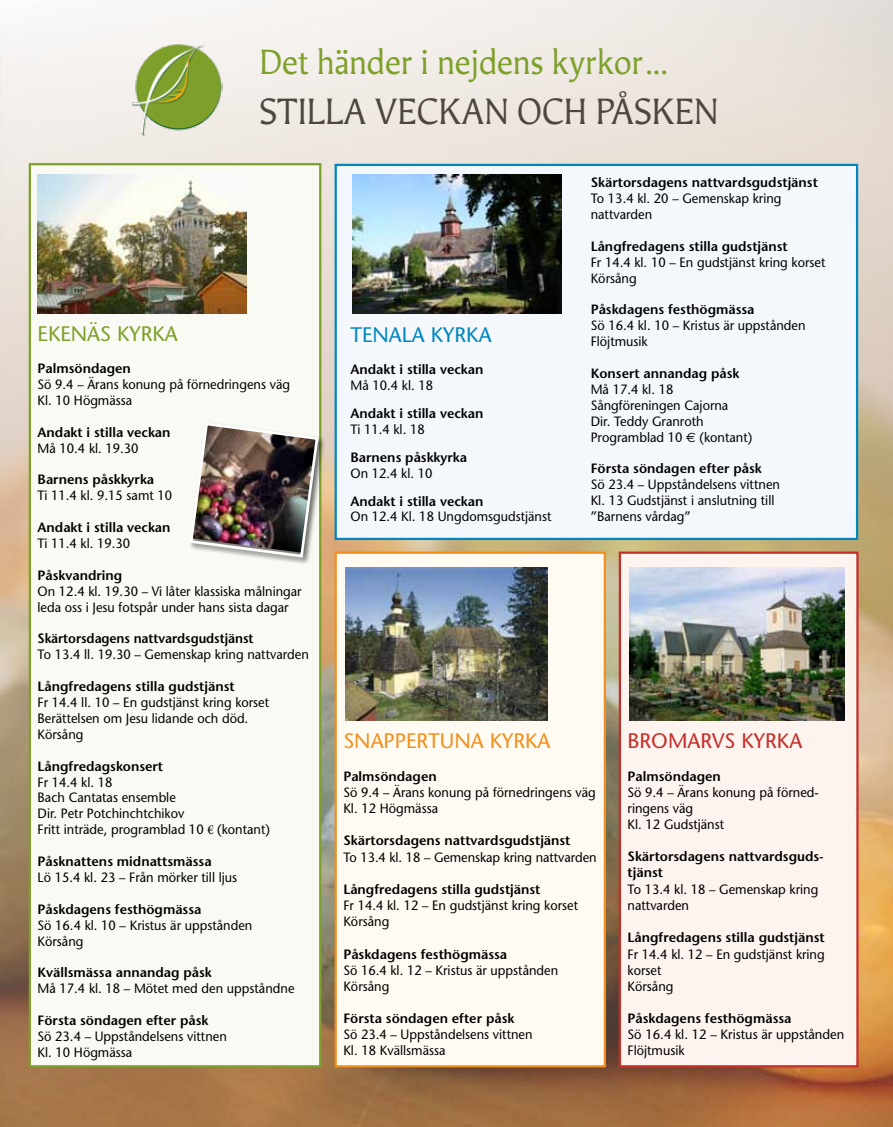
<style>
.page{position:relative;width:893px;height:1127px;background:#fff}
.page>*{position:absolute;margin:0;border:0;box-sizing:border-box;transform-origin:0 0}
.t1{font:34.5px "Martti";color:#4d4641}
.t2{font:33px "Martti";color:#7da02b}
.t3{font:21px "Stone Sans";color:#f1901d}
.t4{font:21px "Stone Sans";color:#c42f2a}
.t5{font:21px "Stone Sans";color:#0087be}
.t6{font:21px "Stone Sans";color:#7da02b}
.t7{font:13.5px/15.9px "Stone Sans";color:#000;scale:.95 1}
.t8{font:600 13.5px/16.2px "Stone Sans";color:#000}
.t9{font:13.5px/15.9px "Stone Sans";color:#000;scale:.96 1}
.t10{font:600 13.5px "Stone Sans";color:#000;scale:.96 1}
.s1{font-family:"Minion Pro";font-weight:500}
.s2{font-family:"Euro Sans"}
</style>
<div class="page">
<img style="left:1px;top:0;width:892px;height:1127px">
<div style="left:335px;top:551px;width:271px;height:516px;background:#fffbf3;border:2px solid #f1901d"></div>
<div style="left:29px;top:163px;width:292px;height:904px;background:#f9faf3;border:2px solid #7da02b"></div>
<div style="left:335px;top:164px;width:523px;height:376px;background:#f4f8fc;border:2px solid #0087be"></div>
<div style="left:619px;top:551px;width:240px;height:516px;background:#fdf4ef;border:2px solid #c42f2a"></div>
<hr style="left:0;top:0;width:1px;height:1127px;background:#a0b66d">
<img style="left:0;top:0;width:1px;height:837px">
<img style="left:38px;top:174px;width:208px;height:140px">
<img style="left:345px;top:568px;width:203px;height:153px">
<img style="left:352px;top:174px;width:209px;height:140px">
<img style="left:131px;top:43px;width:91px;height:95px">
<div style="left:188px;top:421px;width:138px;height:144px;background:#000;opacity:.55"></div>
<img style="left:188px;top:421px;width:132px;height:138px">
<img style="left:629px;top:568px;width:216px;height:153px">
<h2 class="t2" style="left:259px;top:42px;width:410px">Det händer i nejdens kyrkor...</h2>
<h1 class="t1" style="left:259px;top:90px;width:56px">STILLA</h1>
<h1 class="t1" style="left:375px;top:90px;width:345px">VECKAN OCH PÅSKEN</h1>
<h3 class="t6" style="left:38px;top:321px;width:13px">EKENÄS</h3>
<h3 class="t6" style="left:117px;top:321px;width:13px">KYRKA</h3>
<p class="t8" style="left:38px;top:360px;width:95px">Palmsöndagen</p>
<p class="t7" style="left:38px;top:376px;width:267px">Sö 9.4 – Ärans konung på förnedringens väg<br>Kl. 10 Högmässa</p>
<p class="t8" style="left:38px;top:424px;width:134px">Andakt i stilla veckan</p>
<p class="t7" style="left:38px;top:440px;width:108px">Må 10.4 kl. 19.30</p>
<p class="t8" style="left:38px;top:471px;width:118px">Barnens påskkyrka</p>
<p class="t7" style="left:38px;top:487px;width:143px">Ti 11.4 kl. 9.15 samt 10</p>
<p class="t8" style="left:38px;top:519px;width:134px">Andakt i stilla veckan</p>
<p class="t7" style="left:38px;top:535px;width:99px">Ti 11.4 kl. 19.30</p>
<p class="t8" style="left:38px;top:567px;width:86px">Påskvandring</p>
<p class="t7" style="left:38px;top:583px;width:280px">On 12.4 kl. 19.30 – Vi låter klassiska målningar leda oss i Jesu fotspår under hans sista dagar</p>
<p class="t10" style="left:38px;top:630px;width:226px">Skärtorsdagens nattvardsgudstjänst</p>
<p class="t7" style="left:38px;top:646px;width:287px">To 13.4 ll. 19.30 – Gemenskap kring nattvarden</p>
<p class="t8" style="left:38px;top:678px;width:199px">Långfredagens stilla gudstjänst</p>
<p class="t7" style="left:38px;top:694px;width:245px">Fr 14.4 ll. 10 – En gudstjänst kring korset<br>Berättelsen om Jesu lidande och död.<br>Körsång</p>
<p class="t8" style="left:38px;top:758px;width:127px">Långfredagskonsert</p>
<p class="t7" style="left:38px;top:774px;width:246px">Fr 14.4 kl. 18<br>Bach Cantatas ensemble<br>Dir. Petr Potchinchtchikov<br>Fritt inträde, programblad 10 <span class="s1">€</span> (kontant)</p>
<p class="t8" style="left:38px;top:853px;width:176px">Påsknattens midnattsmässa</p>
<p class="t7" style="left:38px;top:869px;width:212px">Lö 15.4 kl. 23 – Från mörker till ljus</p>
<p class="t8" style="left:38px;top:901px;width:165px">Påskdagens festhögmässa</p>
<p class="t7" style="left:38px;top:917px;width:228px">Sö 16.4 kl. 10 – Kristus är uppstånden<br>Körsång</p>
<p class="t8" style="left:38px;top:964px;width:176px">Kvällsmässa annandag påsk</p>
<p class="t7" style="left:38px;top:980px;width:272px">Må 17.4 kl. 18 – Mötet med den uppståndne</p>
<p class="t8" style="left:38px;top:1012px;width:172px">Första söndagen efter påsk</p>
<p class="t7" style="left:38px;top:1028px;width:201px">Sö 23.4 – Uppståndelsens vittnen<br>Kl. 10 Högmässa</p>
<h3 class="t5" style="left:350px;top:322px;width:14px">TENALA</h3>
<h3 class="t5" style="left:431px;top:322px;width:13px">KYRKA</h3>
<p class="t8" style="left:350px;top:361px;width:134px">Andakt i stilla veckan</p>
<p class="t7" style="left:350px;top:377px;width:89px">Må 10.4 kl. 18</p>
<p class="t8" style="left:350px;top:405px;width:134px">Andakt i stilla veckan</p>
<p class="t7" style="left:350px;top:421px;width:80px">Ti 11.4 kl. 18</p>
<p class="t8" style="left:350px;top:449px;width:118px">Barnens påskkyrka</p>
<p class="t7" style="left:350px;top:465px;width:88px">On 12.4 kl. 10</p>
<p class="t8" style="left:350px;top:492px;width:134px">Andakt i stilla veckan</p>
<p class="t7" style="left:350px;top:509px;width:213px">On 12.4 Kl. 18 Ungdomsgudstjänst</p>
<p class="t8" style="left:591px;top:174px;width:229px">Skärtorsdagens nattvardsgudstjänst</p>
<p class="t7" style="left:591px;top:190px;width:202px">To 13.4 kl. 20 – Gemenskap kring nattvarden</p>
<p class="t8" style="left:591px;top:238px;width:199px">Långfredagens stilla gudstjänst</p>
<p class="t7" style="left:591px;top:254px;width:249px">Fr 14.4 kl. 10 – En gudstjänst kring korset<br>Körsång</p>
<p class="t8" style="left:591px;top:301px;width:165px">Påskdagens festhögmässa</p>
<p class="t7" style="left:591px;top:318px;width:228px">Sö 16.4 kl. 10 – Kristus är uppstånden<br>Flöjtmusik</p>
<p class="t8" style="left:591px;top:365px;width:150px">Konsert annandag påsk</p>
<p class="t7" style="left:591px;top:381px;width:172px">Må 17.4 kl. 18<br>Sångföreningen Cajorna<br>Dir. Teddy Granroth<br>Programblad 10 <span class="s2">e</span> (kontant)</p>
<p class="t8" style="left:591px;top:460px;width:172px">Första söndagen efter påsk</p>
<p class="t7" style="left:591px;top:477px;width:201px">Sö 23.4 – Uppståndelsens vittnen<br>Kl. 13 Gudstjänst i anslutning till ”Barnens vårdag”</p>
<h3 class="t3" style="left:343px;top:728px;width:13px">SNAPPERT</h3>
<h3 class="t3" style="left:440px;top:728px;width:63px">UNA KYRKA</h3>
<p class="t8" style="left:343px;top:767px;width:95px">Palmsöndagen</p>
<p class="t7" style="left:343px;top:784px;width:267px">Sö 9.4 – Ärans konung på förnedringens väg<br>Kl. 12 Högmässa</p>
<p class="t8" style="left:343px;top:832px;width:229px">Skärtorsdagens nattvardsgudstjänst</p>
<p class="t7" style="left:343px;top:849px;width:268px">To 13.4 kl. 18 – Gemenskap kring nattvarden</p>
<p class="t8" style="left:343px;top:881px;width:199px">Långfredagens stilla gudstjänst</p>
<p class="t7" style="left:343px;top:897px;width:249px">Fr 14.4 kl. 12 – En gudstjänst kring korset<br>Körsång</p>
<p class="t8" style="left:343px;top:945px;width:165px">Påskdagens festhögmässa</p>
<p class="t7" style="left:343px;top:962px;width:228px">Sö 16.4 kl. 12 – Kristus är uppstånden<br>Körsång</p>
<p class="t8" style="left:343px;top:1010px;width:172px">Första söndagen efter påsk</p>
<p class="t7" style="left:343px;top:1026px;width:201px">Sö 23.4 – Uppståndelsens vittnen<br>Kl. 18 Kvällsmässa</p>
<h3 class="t4" style="left:628px;top:728px;width:15px">BROMAR</h3>
<h3 class="t4" style="left:712px;top:728px;width:43px">VS KYRKA</h3>
<p class="t8" style="left:628px;top:767px;width:95px">Palmsöndagen</p>
<p class="t7" style="left:628px;top:784px;width:202px">Sö 9.4 – Ärans konung på förned&shy;ringens väg<br>Kl. 12 Gudstjänst</p>
<p class="t8" style="left:628px;top:848px;width:198px">Skärtorsdagens nattvardsguds&shy;tjänst</p>
<p class="t7" style="left:628px;top:881px;width:202px">To 13.4 kl. 18 – Gemenskap kring nattvarden</p>
<p class="t8" style="left:628px;top:929px;width:199px">Långfredagens stilla gudstjänst</p>
<p class="t7" style="left:628px;top:945px;width:209px">Fr 14.4 kl. 12 – En gudstjänst kring korset<br>Körsång</p>
<p class="t8" style="left:628px;top:1010px;width:165px">Påskdagens festhögmässa</p>
<p class="t9" style="left:628px;top:1026px;width:227px">Sö 16.4 kl. 12 – Kristus är uppstånden<br>Flöjtmusik</p>
</div>
